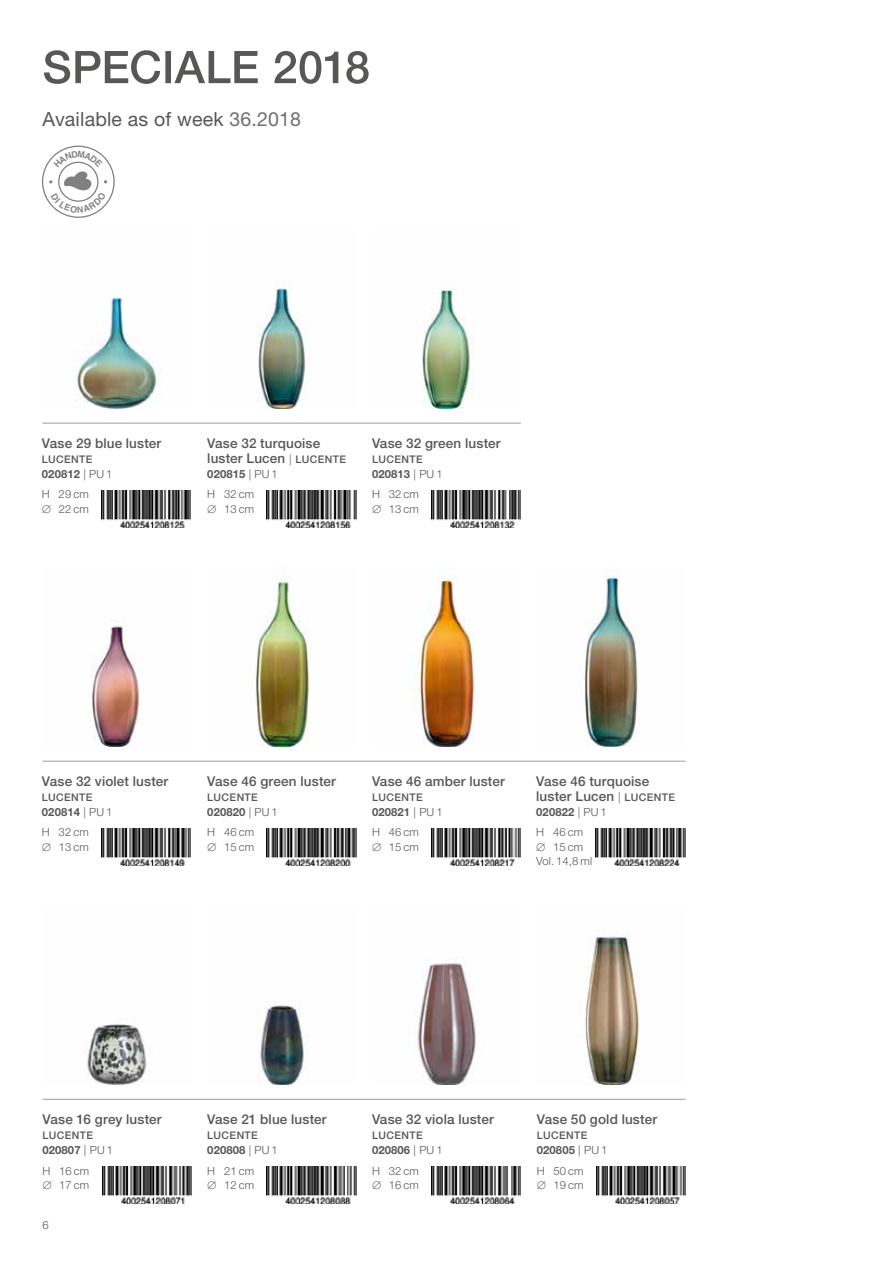
<style>
.page{position:relative;width:893px;height:1263px;background:#fff}
.page>*{position:absolute;margin:0;border:0;box-sizing:border-box;transform-origin:0 0}
.t1{font:19.5px "Helvetica Neue LT Std";letter-spacing:.01em;color:#575756}
.t2{font:500 13.5px/15px "Helvetica Neue LT Std";letter-spacing:.015em;color:#575756}
.t3{font:300 11.25px/20.4px "Helvetica Neue LT Std";letter-spacing:.01em;color:#575756}
.t4{font:500 10.5px "Helvetica Neue LT Std";letter-spacing:.04em;color:#575756}
.s1{color:#706f6f}
.s2{font-weight:700}
.s3{font-weight:300;font-size:11.25px}
.s4{font-size:10.5px}
</style>
<div class="page">
<img style="left:585px;top:935px;width:54px;height:149px">
<img style="left:417px;top:957px;width:59px;height:127px">
<img style="left:258px;top:1005px;width:50px;height:79px">
<img style="left:87px;top:1021px;width:60px;height:63px">
<img style="left:257px;top:283px;width:50px;height:125px">
<img style="left:584px;top:575px;width:54px;height:171px">
<img style="left:419px;top:568px;width:56px;height:178px">
<img style="left:255px;top:577px;width:55px;height:169px">
<img style="left:92px;top:619px;width:48px;height:127px">
<img style="left:422px;top:289px;width:51px;height:119px">
<img style="left:75px;top:297px;width:84px;height:111px">
<hr style="left:43px;top:1099px;width:643px;height:1px;background:#9d9d9c">
<hr style="left:43px;top:423px;width:478px;height:1px;background:#9d9d9c">
<hr style="left:43px;top:761px;width:643px;height:1px;background:#9d9d9c">
<svg style="left:44px;top:50px;width:325px;height:34px"></svg>
<img style="left:101px;top:490px;width:90px;height:37px">
<img style="left:267px;top:490px;width:89px;height:37px">
<img style="left:432px;top:490px;width:89px;height:37px">
<img style="left:101px;top:828px;width:90px;height:37px">
<img style="left:267px;top:828px;width:89px;height:37px">
<img style="left:432px;top:828px;width:89px;height:37px">
<img style="left:596px;top:828px;width:89px;height:37px">
<img style="left:102px;top:1166px;width:89px;height:37px">
<img style="left:267px;top:1166px;width:89px;height:37px">
<img style="left:432px;top:1166px;width:89px;height:37px">
<img style="left:596px;top:1166px;width:90px;height:37px">
<svg style="left:42px;top:146px;width:73px;height:72px"></svg>
<h1 class="t1" style="left:43px;top:107px;width:260px">Available as of week <span class="s1">36.2018</span></h1>
<p class="t2" style="left:42px;top:435px;width:121px">Vase 29 blue luster</p>
<p class="t4" style="left:42px;top:453px;width:52px">LUCENTE</p>
<p class="t3" style="left:42px;top:463px;width:72px"><span class="s2">020812</span> | PU 1<br>H 29cm</p>
<p class="t3" style="left:42px;top:498px;width:48px">∅ 22cm</p>
<p class="t2" style="left:207px;top:435px;width:140px">Vase 32 turquoise luster Lucen <span class="s3">|</span> <span class="s4">LUCENTE</span></p>
<p class="t3" style="left:207px;top:463px;width:72px"><span class="s2">020815</span> | PU 1<br>H 32cm</p>
<p class="t3" style="left:207px;top:498px;width:48px">∅ 13cm</p>
<p class="t2" style="left:372px;top:435px;width:130px">Vase 32 green luster</p>
<p class="t4" style="left:372px;top:453px;width:52px">LUCENTE</p>
<p class="t3" style="left:372px;top:463px;width:72px"><span class="s2">020813</span> | PU 1<br>H 32cm</p>
<p class="t3" style="left:372px;top:498px;width:48px">∅ 13cm</p>
<p class="t2" style="left:42px;top:773px;width:128px">Vase 32 violet luster</p>
<p class="t4" style="left:42px;top:791px;width:52px">LUCENTE</p>
<p class="t3" style="left:42px;top:802px;width:72px"><span class="s2">020814</span> | PU 1<br>H 32cm</p>
<p class="t3" style="left:42px;top:836px;width:48px">∅ 13cm</p>
<p class="t2" style="left:207px;top:773px;width:130px">Vase 46 green luster</p>
<p class="t4" style="left:207px;top:791px;width:52px">LUCENTE</p>
<p class="t3" style="left:207px;top:802px;width:72px"><span class="s2">020820</span> | PU 1<br>H 46cm</p>
<p class="t3" style="left:207px;top:836px;width:48px">∅ 15cm</p>
<p class="t2" style="left:372px;top:773px;width:134px">Vase 46 amber luster</p>
<p class="t4" style="left:372px;top:791px;width:52px">LUCENTE</p>
<p class="t3" style="left:372px;top:802px;width:72px"><span class="s2">020821</span> | PU 1<br>H 46cm</p>
<p class="t3" style="left:372px;top:836px;width:48px">∅ 15cm</p>
<p class="t2" style="left:536px;top:773px;width:140px">Vase 46 turquoise luster Lucen <span class="s3">|</span> <span class="s4">LUCENTE</span></p>
<p class="t3" style="left:536px;top:802px;width:72px"><span class="s2">020822</span> | PU 1<br>H 46cm</p>
<p class="t3" style="left:536px;top:839px;width:57px;line-height:14.2px">∅ 15cm<br>Vol. 14,8 ml</p>
<p class="t2" style="left:43px;top:1111px;width:121px">Vase 16 grey luster</p>
<p class="t4" style="left:43px;top:1129px;width:52px">LUCENTE</p>
<p class="t3" style="left:43px;top:1140px;width:72px"><span class="s2">020807</span> | PU 1<br>H 16cm</p>
<p class="t3" style="left:43px;top:1174px;width:48px">∅ 17cm</p>
<p class="t3" style="left:43px;top:1214px;width:8px">6</p>
<p class="t2" style="left:207px;top:1111px;width:121px">Vase 21 blue luster</p>
<p class="t4" style="left:207px;top:1129px;width:52px">LUCENTE</p>
<p class="t3" style="left:207px;top:1140px;width:72px"><span class="s2">020808</span> | PU 1<br>H 21cm</p>
<p class="t3" style="left:207px;top:1174px;width:48px">∅ 12cm</p>
<p class="t2" style="left:372px;top:1111px;width:123px">Vase 32 viola luster</p>
<p class="t4" style="left:372px;top:1129px;width:52px">LUCENTE</p>
<p class="t3" style="left:372px;top:1140px;width:72px"><span class="s2">020806</span> | PU 1<br>H 32cm</p>
<p class="t3" style="left:372px;top:1174px;width:48px">∅ 16cm</p>
<p class="t2" style="left:537px;top:1111px;width:122px">Vase 50 gold luster</p>
<p class="t4" style="left:537px;top:1129px;width:52px">LUCENTE</p>
<p class="t3" style="left:537px;top:1140px;width:72px"><span class="s2">020805</span> | PU 1<br>H 50cm</p>
<p class="t3" style="left:537px;top:1174px;width:48px">∅ 19cm</p>
</div>
